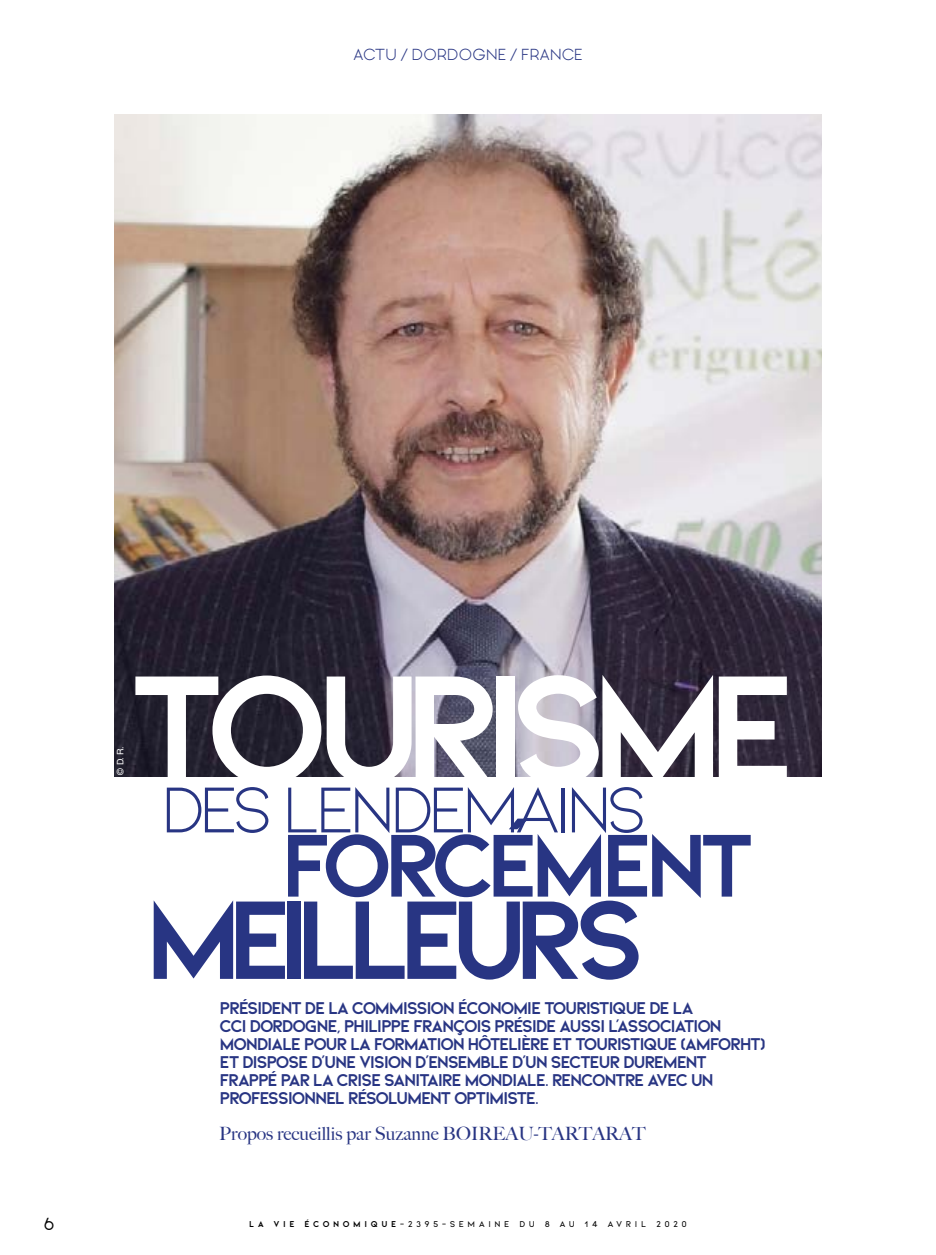
<style>
.page{position:relative;width:936px;height:1255px;background:#fff}
.page>*{position:absolute;margin:0;border:0;box-sizing:border-box;transform-origin:0 0}
.t1{font:700 163.5px "Kiona";letter-spacing:-.13em;color:#fff}
.t2{font:700 117.45px "Kiona";letter-spacing:-.14em;color:#283583}
.t3{font:700 93.75px "Kiona";letter-spacing:-.105em;color:#283583}
.t4{font:68.85px "Kiona";letter-spacing:-.1em;color:#283583}
.t5{font:300 25.5px "Ginora Sans";color:#000}
.t6{font:500 18.3px "Big Caslon";color:#283583}
.t7{font:700 18px/18px "Kiona";letter-spacing:-.08em;color:#283583}
.t8{font:300 16.5px "Ginora Sans";letter-spacing:.02em;color:#283583}
.t9{font:600 9px "Kiona";letter-spacing:.385em;color:#000}
.t10{font:9px "Helvetica LT";color:#fff}
.s1{font-weight:700}
</style>
<div class="page">
<img style="left:115px;top:115px;width:706px;height:661px">
<p class="t8" style="left:353px;top:46px;width:231px">ACTU / DORDOGNE / FRANCE</p>
<p class="t10" style="left:115px;top:774px;width:30px;rotate:-90deg">© D. R.</p>
<h1 class="t1" style="left:127px;top:632px;width:674px">TOURISME</h1>
<h3 class="t4" style="left:160px;top:770px;width:489px">DES LENDEMAINS</h3>
<h3 class="t3" style="left:280px;top:809px;width:476px">FORCÉMENT</h3>
<h2 class="t2" style="left:144px;top:869px;width:504px">MEILLEURS</h2>
<p class="t7" style="left:219px;top:998px;width:548px">PRÉSIDENT DE LA COMMISSION ÉCONOMIE TOURISTIQUE DE LA<br>CCI DORDOGNE, PHILIPPE FRANÇOIS PRÉSIDE AUSSI L’ASSOCIATION MONDIALE POUR LA FORMATION HÔTELIÈRE ET TOURISTIQUE (AMFORHT)<br>ET DISPOSE D’UNE VISION D’ENSEMBLE D’UN SECTEUR DUREMENT FRAPPÉ PAR LA CRISE SANITAIRE MONDIALE. RENCONTRE AVEC UN PROFESSIONNEL RÉSOLUMENT OPTIMISTE.</p>
<p class="t6" style="left:219px;top:1118px;width:428px">Propos recueillis par Suzanne BOIREAU-TARTARAT</p>
<h3 class="t5" style="left:44px;top:1208px;width:13px">6</h3>
<p class="t9" style="left:249px;top:1219px;width:439px"><span class="s1">LA VIE ÉCONOMIQUE</span>-2395-SEMAINE DU 8 AU 14 AVRIL 2020</p>
</div>
